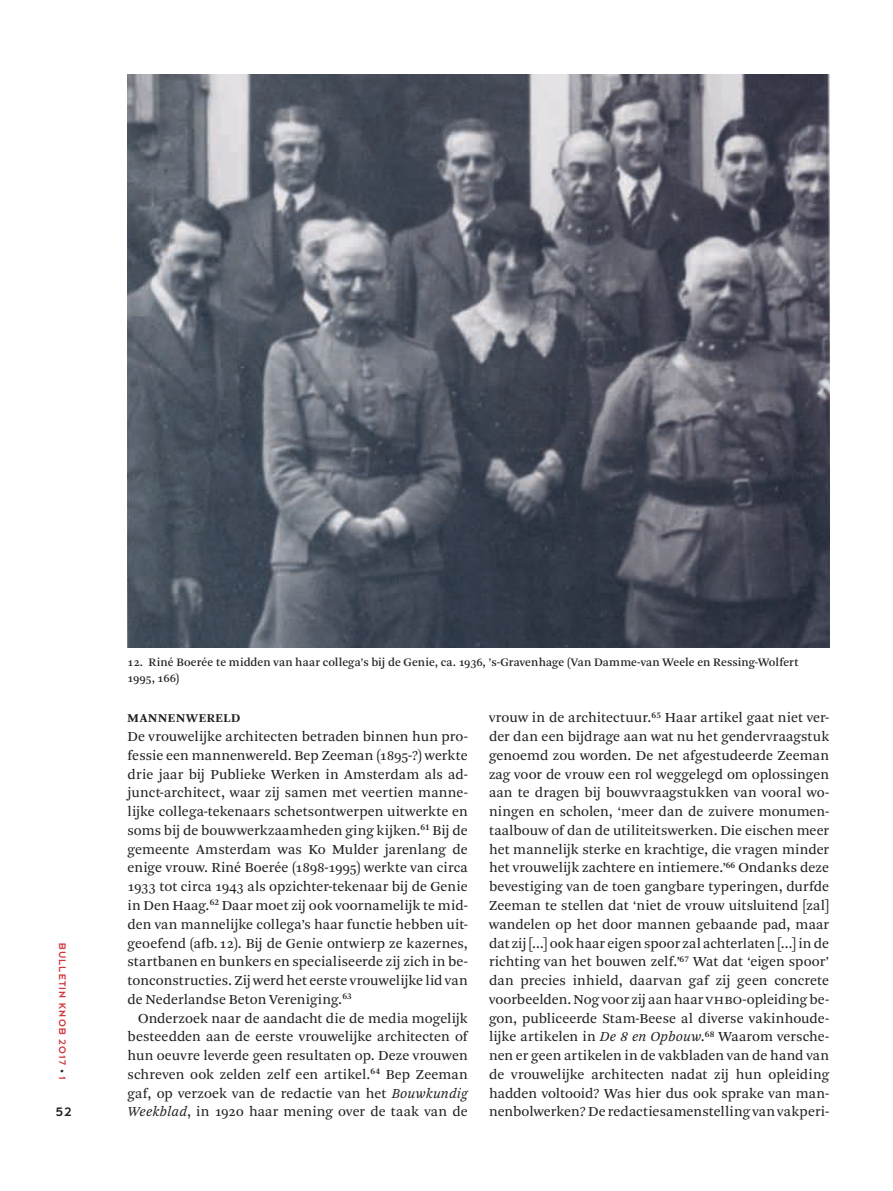
<style>
.page{position:relative;width:893px;height:1191px;background:#fff}
.page>*{position:absolute;margin:0;border:0;box-sizing:border-box;transform-origin:0 0}
.t1{font:14.4px/18.8px "Arnhem Pro Blond";letter-spacing:.005em;color:#231f20;text-align:justify}
.t2{font:13.5px "Dessau Pro";color:#231f20}
.t3{font:700 12.6px "Arnhem Pro";letter-spacing:.06em;color:#231f20}
.t4{font:12px/15.8px "Arnhem Pro";letter-spacing:.005em;color:#231f20}
.t5{font:10.5px "Dessau Pro";letter-spacing:.11em;color:#d2343a}
.s1{font-size:8.25px;color:#231f20}
.s2{font-style:italic}
</style>
<div class="page">
<img style="left:128px;top:74px;width:701px;height:573px">
<p class="t5" style="left:68px;top:942px;width:139px;rotate:90deg">BULLETIN KNOB 2017 <span class="s1">•</span> 1</p>
<p class="t2" style="left:56px;top:1105px;width:17px">52</p>
<p class="t4" style="left:128px;top:654px;width:672px">12. Riné Boerée te midden van haar collega’s bij de Genie, ca. 1936, ’s-Gravenhage (Van Damme-van Weele en Ressing-Wolfert<br>1995, 166)</p>
<p class="t3" style="left:128px;top:710px;width:114px">MANNENWERELD</p>
<p class="t1" style="left:128px;top:727px;width:342px">De vrouwelijke architecten betraden binnen hun pro&shy;fessie een mannenwereld. Bep Zeeman (1895-?) werkte drie jaar bij Publieke Werken in Amsterdam als ad&shy;junct-architect, waar zij samen met veertien manne&shy;lijke collega-tekenaars schetsontwerpen uitwerkte en soms bij de bouwwerkzaamheden ging kijken.<sup>61</sup> Bij de gemeente Amsterdam was Ko Mulder jarenlang de enige vrouw. Riné Boerée (1898-1995) werkte van circa 1933 tot circa 1943 als opzichter-tekenaar bij de Genie in Den Haag.<sup>62</sup> Daar moet zij ook voornamelijk te mid&shy;den van mannelijke collega’s haar functie hebben uit&shy;geoefend (afb.12). Bij de Genie ontwierp ze kazernes, startbanen en bunkers en specialiseerde zij zich in be&shy;tonconstructies. Zij werd het eerste vrouwelijke lid van de Nederlandse Beton Vereniging.<sup>63</sup></p>
<p class="t1" style="left:128px;top:1008px;width:342px;text-indent:11px">Onderzoek naar de aandacht die de media mogelijk besteedden aan de eerste vrouwelijke architecten of hun oeuvre leverde geen resultaten op. Deze vrouwen schreven ook zelden zelf een artikel.<sup>64</sup> Bep Zeeman gaf, op verzoek van de redactie van het <span class="s2">Bouwkundig Weekblad</span>, in 1920 haar mening over de taak van de</p>
<p class="t1" style="left:489px;top:708px;width:342px">vrouw in de architectuur.<sup>65</sup> Haar artikel gaat niet ver&shy;der dan een bijdrage aan wat nu het gendervraagstuk genoemd zou worden. De net afgestudeerde Zeeman zag voor de vrouw een rol weggelegd om oplossingen aan te dragen bij bouwvraagstukken van vooral wo&shy;ningen en scholen, ‘meer dan de zuivere monumen&shy;taalbouw of dan de utiliteitswerken. Die eischen meer het mannelijk sterke en krachtige, die vragen minder het vrouwelijk zachtere en intiemere.’<sup>66</sup> Ondanks deze bevestiging van de toen gangbare typeringen, durfde Zeeman te stellen dat ‘niet de vrouw uitsluitend [zal] wandelen op het door mannen gebaande pad, maar dat zij […] ook haar eigen spoor zal achterlaten […] in de richting van het bouwen zelf.’<sup>67</sup> Wat dat ‘eigen spoor’ dan precies inhield, daarvan gaf zij geen concrete voorbeelden. Nog voor zij aan haar VHBO-opleiding be&shy;gon, publiceerde Stam-Beese al diverse vakinhoude&shy;lijke artikelen in <span class="s2">De 8 en Opbouw</span>.<sup>68</sup> Waarom versche&shy;nen er geen artikelen in de vakbladen van de hand van de vrouwelijke architecten nadat zij hun opleiding hadden voltooid? Was hier dus ook sprake van man&shy;nenbolwerken? De redactiesamenstelling van vakperi-</p>
</div>
